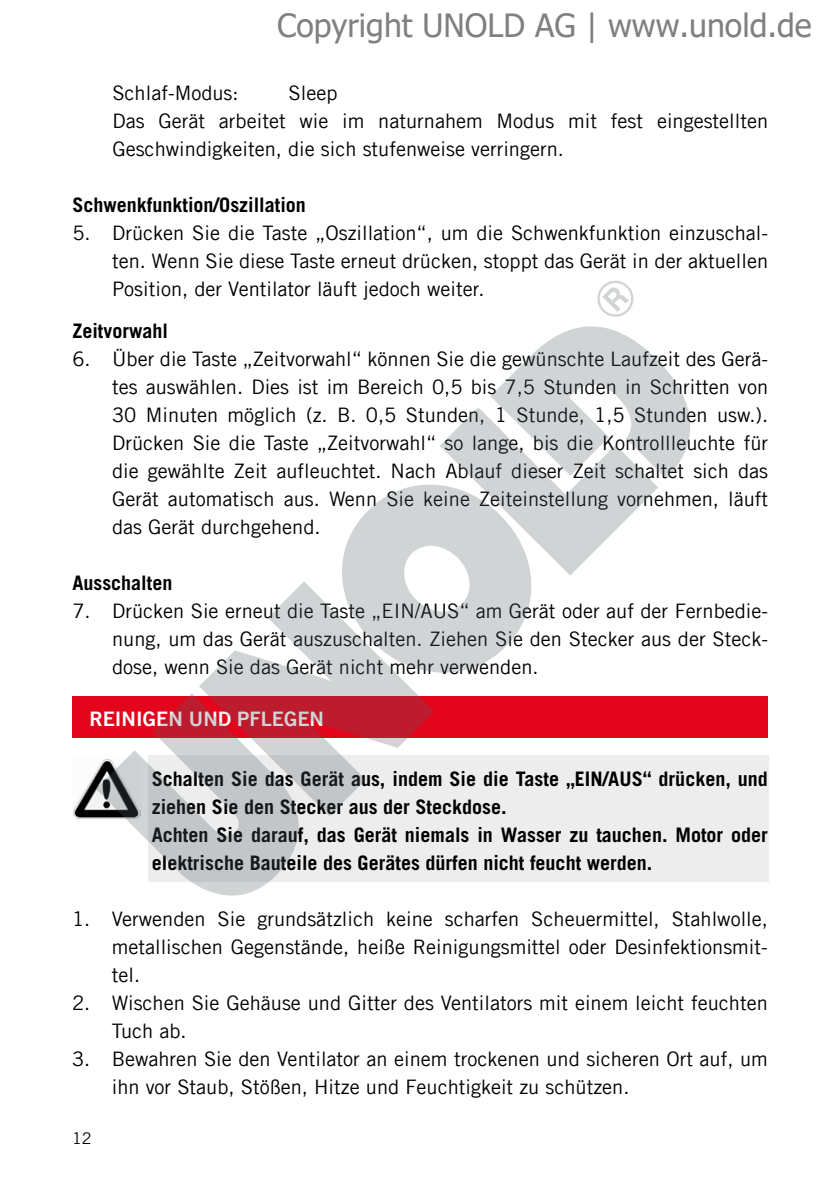
<style>
.page{position:relative;width:840px;height:1191px;background:#fff}
.page>*{position:absolute;margin:0;border:0;box-sizing:border-box;transform-origin:0 0}
.t1{font:32px "Tahoma";color:#808080}
.t2{font:20px/28px "Trade Gothic LT Com";color:#000;text-align:justify}
.t3{font:700 20px/28px "Trade Gothic LT Com";color:#000}
.t4{font:20px "Trade Gothic LT Com Bd 2";color:#fff}
.t5{font:16px "Trade Gothic LT Com";color:#000}
</style>
<div class="page">
<div style="left:148px;top:756px;width:619px;height:126px;background:#ededed"></div>
<div style="left:72px;top:696px;width:695px;height:41px;background:#e3051b"></div>
<img style="left:73px;top:772px;width:23px;height:46px">
<svg style="left:530px;top:326px;width:161px;height:153px;fill:#d0d4d5"></svg>
<svg style="left:440px;top:357px;width:218px;height:219px;fill:#d0d4d5"></svg>
<svg style="left:342px;top:447px;width:226px;height:226px;fill:#d0d4d5"></svg>
<svg style="left:199px;top:581px;width:235px;height:235px"></svg>
<svg style="left:96px;top:690px;width:231px;height:206px"></svg>
<svg style="left:597px;top:280px;width:37px;height:37px"></svg>
<h1 class="t1" style="left:277px;top:4px;width:535px">Copyright UNOLD AG | www.unold.de</h1>
<p class="t2" style="left:112px;top:79px;width:657px;text-align:left;text-indent:176px">Sleep<br>Das Gerät arbeitet wie im naturnahem Modus mit fest eingestellten<br>Geschwindigkeiten, die sich stufenweise verringern.</p>
<p class="t3" style="left:72px;top:191px;width:235px">Schwenkfunktion/Oszillation</p>
<p class="t2" style="left:112px;top:219px;width:657px;text-indent:-40px">5. Drücken Sie die Taste „Oszillation“, um die Schwenkfunktion einzuschal&shy;ten. Wenn Sie diese Taste erneut drücken, stoppt das Gerät in der aktuellen Position, der Ventilator läuft jedoch weiter.</p>
<p class="t3" style="left:72px;top:317px;width:97px">Zeitvorwahl</p>
<p class="t2" style="left:112px;top:345px;width:657px;text-indent:-40px">6. Über die Taste „Zeitvorwahl“ können Sie die gewünschte Laufzeit des Gerä&shy;tes auswählen. Dies ist im Bereich 0,5 bis 7,5 Stunden in Schritten von 30 Minuten möglich (z. B. 0,5 Stunden, 1 Stunde, 1,5 Stunden usw.).<br>Drücken Sie die Taste „Zeitvorwahl“ so lange, bis die Kontrollleuchte für die gewählte Zeit aufleuchtet. Nach Ablauf dieser Zeit schaltet sich das Gerät automatisch aus. Wenn Sie keine Zeiteinstellung vornehmen, läuft das Gerät durchgehend.</p>
<p class="t3" style="left:72px;top:569px;width:101px">Ausschalten</p>
<p class="t2" style="left:112px;top:597px;width:657px;text-indent:-40px">7. Drücken Sie erneut die Taste „EIN/AUS“ am Gerät oder auf der Fernbedie&shy;nung, um das Gerät auszuschalten. Ziehen Sie den Stecker aus der Steck&shy;dose, wenn Sie das Gerät nicht mehr verwenden.</p>
<p class="t4" style="left:89px;top:707px;width:236px">REINIGEN UND PFLEGEN</p>
<p class="t2" style="left:112px;top:79px;width:128px">Schlaf-Modus:</p>
<p class="t3" style="left:152px;top:765px;width:617px">Schalten Sie das Gerät aus, indem Sie die Taste „EIN/AUS“ drücken, und ziehen Sie den Stecker aus der Steckdose.<br>Achten Sie darauf, das Gerät niemals in Wasser zu tauchen. Motor oder elektrische Bauteile des Gerätes dürfen nicht feucht werden.</p>
<p class="t2" style="left:112px;top:905px;width:657px;text-indent:-40px">1. Verwenden Sie grundsätzlich keine scharfen Scheuermittel, Stahlwolle, metallischen Gegenstände, heiße Reinigungsmittel oder Desinfektionsmit&shy;tel.</p>
<p class="t2" style="left:112px;top:989px;width:657px;text-indent:-40px">2. Wischen Sie Gehäuse und Gitter des Ventilators mit einem leicht feuchten<br>Tuch ab.</p>
<p class="t2" style="left:112px;top:1045px;width:657px;text-indent:-40px">3. Bewahren Sie den Ventilator an einem trockenen und sicheren Ort auf, um ihn vor Staub, Stößen, Hitze und Feuchtigkeit zu schützen.</p>
<p class="t5" style="left:72px;top:1128px;width:21px">12</p>
</div>
